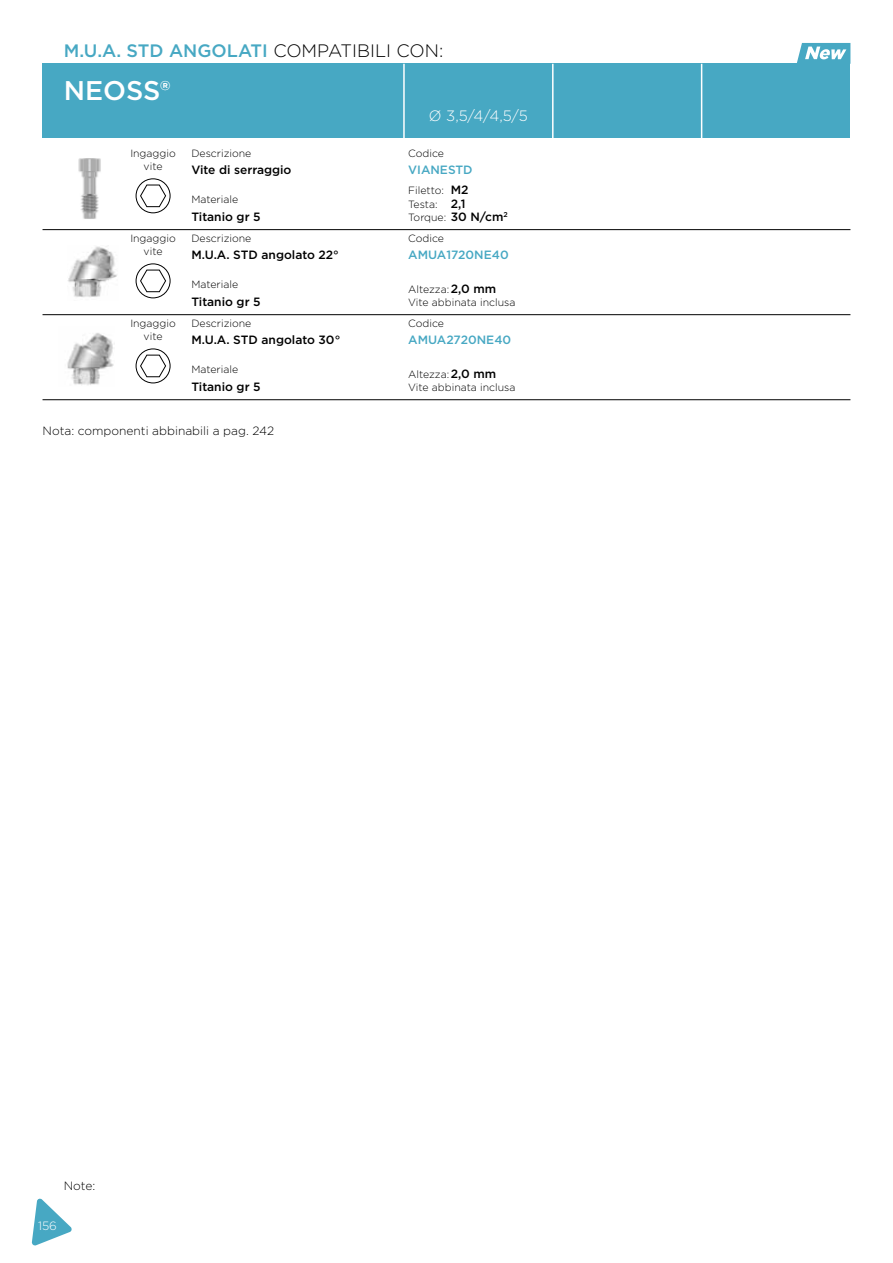
<style>
.page{position:relative;width:893px;height:1263px;background:#fff}
.page>*{position:absolute;margin:0;border:0;box-sizing:border-box;transform-origin:0 0}
.t1{font:500 27px "Gotham";letter-spacing:-.005em;color:#fff}
.t2{font:500 18px "Gotham";color:#47a8c3}
.t3{font:300 15px "Gotham";color:#fff}
.t4{font:500 12px "Gotham";color:#000}
.t5{font:300 12px "Gotham";color:#000}
.t6{font:500 12px "Gotham";color:#47a8c3}
.t7{font:300 12px "Gotham";color:#fff}
.t8{font:300 10.5px/13.5px "Gotham";color:#000}
.s1{font-weight:300;color:#000}
.s2{font-weight:500;font-size:12px}
</style>
<div class="page">
<svg style="left:797px;top:43px;width:53px;height:21px"></svg>
<hr style="left:43px;top:229px;width:807px;height:1px;background:#000">
<hr style="left:43px;top:314px;width:807px;height:1px;background:#000">
<hr style="left:43px;top:399px;width:807px;height:1px;background:#000">
<div style="left:136px;top:179px;width:34px;height:34px;border:1px solid #000;border-radius:50%"></div>
<svg style="left:140px;top:184px;width:26px;height:23px"></svg>
<div style="left:136px;top:264px;width:34px;height:34px;border:1px solid #000;border-radius:50%"></div>
<svg style="left:140px;top:269px;width:26px;height:23px"></svg>
<div style="left:136px;top:349px;width:34px;height:34px;border:1px solid #000;border-radius:50%"></div>
<svg style="left:140px;top:354px;width:26px;height:23px"></svg>
<div style="left:43px;top:64px;width:807px;height:74px;background:#47a8c3"></div>
<hr style="left:403px;top:64px;width:2px;height:74px;background:#fff">
<hr style="left:552px;top:64px;width:2px;height:74px;background:#fff">
<hr style="left:701px;top:64px;width:1px;height:74px;background:#fff">
<img style="left:68px;top:246px;width:49px;height:51px">
<img style="left:67px;top:333px;width:47px;height:52px">
<img style="left:78px;top:158px;width:23px;height:61px">
<svg style="left:32px;top:1198px;width:40px;height:48px"></svg>
<h2 class="t2" style="left:64px;top:39px;width:381px">M.U.A. STD ANGOLATI <span class="s1">COMPATIBILI CON:</span></h2>
<h1 class="t1" style="left:64px;top:72px;width:108px">NEOSS®</h1>
<p class="t8" style="left:130px;top:147px;width:47px;line-height:12.6px;text-align:center">Ingaggio vite</p>
<p class="t8" style="left:130px;top:232px;width:47px;line-height:12.6px;text-align:center">Ingaggio vite</p>
<p class="t8" style="left:130px;top:317px;width:47px;line-height:12.6px;text-align:center">Ingaggio vite</p>
<p class="t8" style="left:191px;top:146px;width:62px">Descrizione</p>
<p class="t8" style="left:191px;top:192px;width:48px">Materiale</p>
<p class="t4" style="left:191px;top:162px;width:102px">Vite di serraggio</p>
<p class="t4" style="left:191px;top:209px;width:71px">Titanio gr 5</p>
<p class="t8" style="left:191px;top:232px;width:62px">Descrizione</p>
<p class="t4" style="left:191px;top:247px;width:149px">M.U.A. STD angolato 22°</p>
<p class="t8" style="left:191px;top:277px;width:48px">Materiale</p>
<p class="t4" style="left:191px;top:294px;width:71px">Titanio gr 5</p>
<p class="t8" style="left:191px;top:317px;width:62px">Descrizione</p>
<p class="t4" style="left:191px;top:332px;width:150px">M.U.A. STD angolato 30°</p>
<p class="t8" style="left:191px;top:362px;width:48px">Materiale</p>
<p class="t4" style="left:191px;top:379px;width:71px">Titanio gr 5</p>
<p class="t5" style="left:43px;top:423px;width:233px">Nota: componenti abbinabili a pag. 242</p>
<h3 class="t3" style="left:429px;top:106px;width:100px">Ø 3,5/4/4,5/5</h3>
<p class="t8" style="left:408px;top:146px;width:37px">Codice</p>
<p class="t8" style="left:408px;top:183px;width:101px">Filetto: <span class="s2">M2<br></span>Testa: <span class="s2">2,1<br></span>Torque: <span class="s2">30 N/cm</span><sup>2</sup></p>
<p class="t6" style="left:408px;top:162px;width:66px">VIANESTD</p>
<p class="t8" style="left:408px;top:232px;width:37px">Codice</p>
<p class="t6" style="left:408px;top:247px;width:102px">AMUA1720NE40</p>
<p class="t8" style="left:408px;top:282px;width:109px">Altezza:<span class="s2">2,0 mm<br></span>Vite abbinata inclusa</p>
<p class="t8" style="left:408px;top:317px;width:37px">Codice</p>
<p class="t6" style="left:408px;top:332px;width:104px">AMUA2720NE40</p>
<p class="t8" style="left:408px;top:367px;width:109px">Altezza:<span class="s2">2,0 mm<br></span>Vite abbinata inclusa</p>
<p class="t5" style="left:64px;top:1178px;width:33px">Note:</p>
<p class="t7" style="left:38px;top:1218px;width:20px">156</p>
</div>
